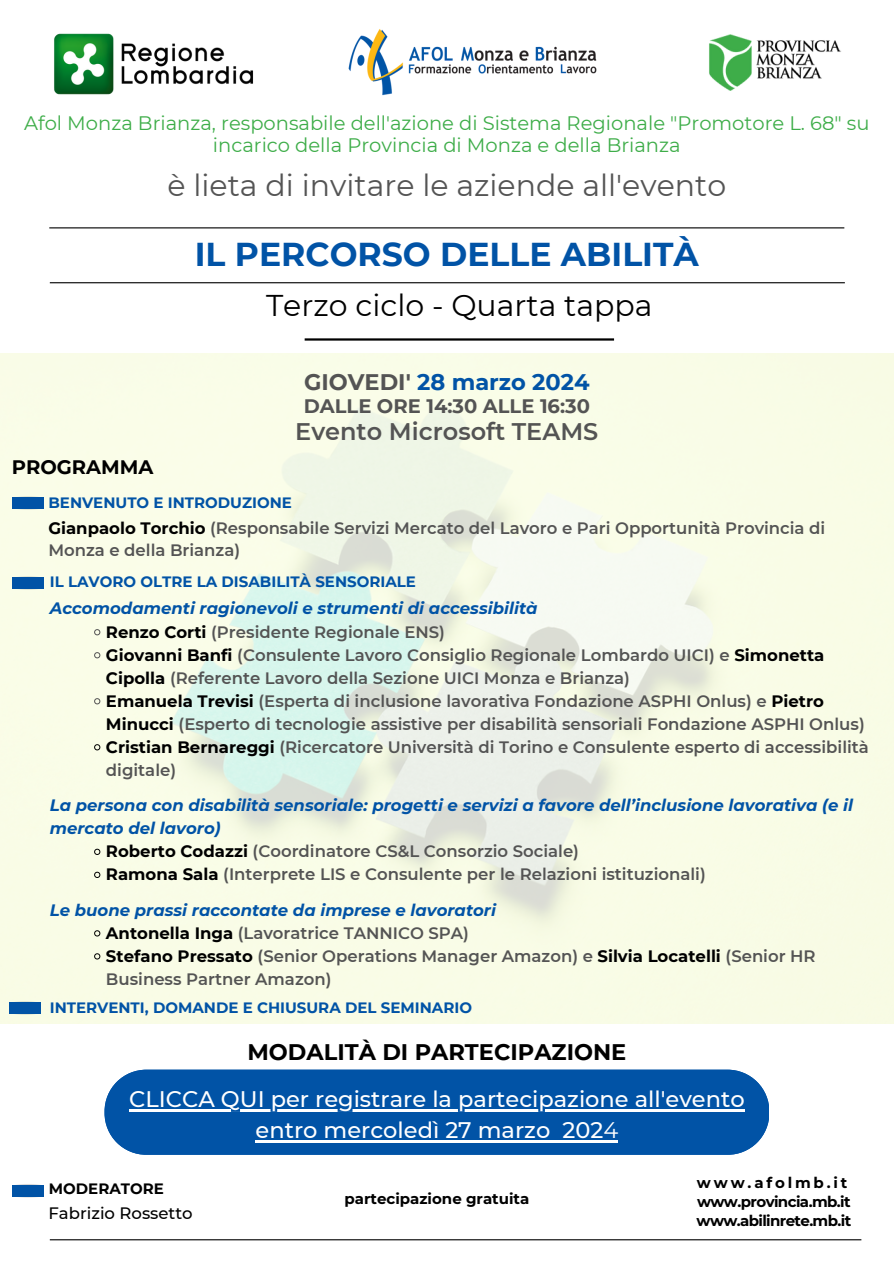
<style>
.page{position:relative;width:894px;height:1264px;background:#fff}
.page>*{position:absolute;margin:0;border:0;box-sizing:border-box;transform-origin:0 0}
.t1{font:700 33px "Montserrat";color:#0153a6}
.t2{font:30px "Montserrat";color:#545454}
.t3{font:30px "Montserrat";color:#000}
.t4{font:600 24px "Montserrat";color:#545454}
.t5{font:500 22.5px/31.5px "Montserrat";color:#fff;text-align:center}
.t6{font:700 22.5px "Montserrat";color:#000}
.t7{font:700 22.5px "Montserrat";color:#0153a6}
.t8{font:19.5px/22.5px "Montserrat";color:#3ead49;text-align:center}
.t9{font:700 19.5px "Montserrat";color:#545454}
.t10{font:700 19.5px "Montserrat";color:#000}
.t11{font:600 16.5px/23px "Montserrat";color:#545454}
.t12{font:italic 700 16.5px/23px "Montserrat";color:#0153a6}
.t13{font:500 16.5px "Montserrat";color:#000}
.t14{font:700 15px "Montserrat";color:#0153a6}
.t15{font:700 15px "Montserrat";letter-spacing:-.04em;color:#000}
.t16{font:700 15px "Montserrat";color:#000}
.t17{font:700 15px "Montserrat";letter-spacing:.19em;color:#000}
.s1{color:#545454}
.s2{font-weight:700;color:#000}
.s3{font-weight:400}
</style>
<div class="page">
<img style="left:0;top:353px;width:893px;height:670px">
<img style="left:348px;top:29px;width:249px;height:67px">
<img style="left:709px;top:34px;width:132px;height:57px">
<img style="left:54px;top:33px;width:200px;height:62px">
<hr style="left:49px;top:227px;width:795px;height:1px;background:#000">
<hr style="left:50px;top:282px;width:794px;height:1px;background:#000">
<hr style="left:304px;top:338px;width:310px;height:2px;background:#000">
<img style="left:11px;top:506px;width:33px;height:5px">
<img style="left:11px;top:494px;width:33px;height:6px">
<div style="left:12px;top:497px;width:31px;height:11px;background:#0153a6"></div>
<img style="left:11px;top:585px;width:33px;height:6px">
<img style="left:11px;top:574px;width:33px;height:6px">
<div style="left:12px;top:577px;width:31px;height:11px;background:#0153a6"></div>
<img style="left:9px;top:1013px;width:32px;height:3px">
<img style="left:9px;top:999px;width:32px;height:3px">
<div style="left:9px;top:1002px;width:32px;height:11px;background:#0153a6"></div>
<img style="left:12px;top:1193px;width:32px;height:5px">
<div style="left:12px;top:1184px;width:31px;height:12px;background:#0153a6"></div>
<hr style="left:50px;top:1239px;width:811px;height:1px;background:#000">
<div style="left:104px;top:1069px;width:664px;height:85px;background:#0153a6"></div>
<hr style="left:129px;top:1109px;width:615px;height:2px;background:#fff">
<hr style="left:255px;top:1140px;width:295px;height:2px;background:#fff">
<svg style="left:550px;top:1140px;width:12px;height:2px"></svg>
<hr style="left:562px;top:1140px;width:41px;height:2px;background:#fff">
<svg style="left:603px;top:1140px;width:15px;height:2px"></svg>
<svg style="left:94px;top:629px;width:6px;height:6px"></svg>
<svg style="left:94px;top:652px;width:6px;height:6px"></svg>
<svg style="left:94px;top:698px;width:6px;height:6px"></svg>
<svg style="left:94px;top:744px;width:6px;height:6px"></svg>
<svg style="left:94px;top:849px;width:6px;height:5px"></svg>
<svg style="left:94px;top:872px;width:6px;height:5px"></svg>
<svg style="left:94px;top:930px;width:6px;height:6px"></svg>
<svg style="left:94px;top:953px;width:6px;height:6px"></svg>
<p class="t8" style="left:24px;top:111px;width:846px">Afol Monza Brianza, responsabile dell'azione di Sistema Regionale "Promotore L. 68" su incarico della Provincia di Monza e della Brianza</p>
<h2 class="t2" style="left:167px;top:167px;width:560px">è lieta di invitare le aziende all'evento</h2>
<h1 class="t1" style="left:195px;top:234px;width:505px">IL PERCORSO DELLE ABILITÀ</h1>
<h2 class="t3" style="left:266px;top:287px;width:388px">Terzo ciclo - Quarta tappa</h2>
<p class="t7" style="left:304px;top:368px;width:287px"><span class="s1">GIOVEDI'</span> 28 marzo 2024</p>
<p class="t9" style="left:303px;top:394px;width:288px">DALLE ORE 14:30 ALLE 16:30</p>
<p class="t4" style="left:295px;top:417px;width:304px">Evento Microsoft TEAMS</p>
<h6 class="t10" style="left:12px;top:455px;width:143px">PROGRAMMA</h6>
<h5 class="t14" style="left:48px;top:493px;width:245px">BENVENUTO E INTRODUZIONE</h5>
<p class="t11" style="left:48px;top:516px;width:778px;line-height:22.5px"><span class="s2">Gianpaolo Torchio</span> (Responsabile Servizi Mercato del Lavoro e Pari Opportunità Provincia di<br>Monza e della Brianza)</p>
<p class="t14" style="left:50px;top:573px;width:367px">IL LAVORO OLTRE LA DISABILITÀ SENSORIALE</p>
<p class="t12" style="left:50px;top:597px;width:489px">Accomodamenti ragionevoli e strumenti di accessibilità</p>
<p class="t11" style="left:106px;top:620px;width:340px"><span class="s2">Renzo Corti</span> (Presidente Regionale ENS)</p>
<p class="t11" style="left:106px;top:643px;width:719px"><span class="s2">Giovanni Banfi</span> (Consulente Lavoro Consiglio Regionale Lombardo UICI) e <span class="s2">Simonetta<br>Cipolla</span> (Referente Lavoro della Sezione UICI Monza e Brianza)</p>
<p class="t11" style="left:106px;top:689px;width:760px"><span class="s2">Emanuela Trevisi</span> (Esperta di inclusione lavorativa Fondazione ASPHI Onlus) e <span class="s2">Pietro<br>Minucci</span> (Esperto di tecnologie assistive per disabilità sensoriali Fondazione ASPHI Onlus)</p>
<p class="t11" style="left:106px;top:735px;width:764px"><span class="s2">Cristian Bernareggi</span> (Ricercatore Università di Torino e Consulente esperto di accessibilità digitale)</p>
<p class="t12" style="left:50px;top:793px;width:804px">La persona con disabilità sensoriale: progetti e servizi a favore dell’inclusione lavorativa (e il mercato del lavoro)</p>
<p class="t11" style="left:106px;top:839px;width:474px"><span class="s2">Roberto Codazzi</span> (Coordinatore CS&amp;L Consorzio Sociale)</p>
<p class="t11" style="left:106px;top:862px;width:601px"><span class="s2">Ramona Sala</span> (Interprete LIS e Consulente per le Relazioni istituzionali)</p>
<p class="t12" style="left:50px;top:898px;width:447px">Le buone prassi raccontate da imprese e lavoratori</p>
<p class="t11" style="left:106px;top:921px;width:364px"><span class="s2">Antonella Inga</span> (Lavoratrice TANNICO SPA)</p>
<p class="t11" style="left:106px;top:944px;width:711px"><span class="s2">Stefano Pressato</span> (Senior Operations Manager Amazon) e <span class="s2">Silvia Locatelli</span> (Senior HR<br>Business Partner Amazon)</p>
<p class="t14" style="left:50px;top:998px;width:423px">INTERVENTI, DOMANDE E CHIUSURA DEL SEMINARIO</p>
<p class="t6" style="left:247px;top:1038px;width:380px">MODALITÀ DI PARTECIPAZIONE</p>
<p class="t5" style="left:129px;top:1082px;width:616px">CLICCA QUI per registrare la partecipazione all'evento entro mercoledì 27 marzo 202<span class="s3">4</span></p>
<p class="t16" style="left:49px;top:1178px;width:116px">MODERATORE</p>
<p class="t13" style="left:48px;top:1202px;width:146px">Fabrizio Rossetto</p>
<h3 class="t16" style="left:344px;top:1189px;width:186px">partecipazione gratuita</h3>
<h4 class="t17" style="left:696px;top:1173px;width:152px">www.afolmb.it</h4>
<p class="t15" style="left:696px;top:1192px;width:155px">www.provincia.mb.it</p>
<p class="t15" style="left:696px;top:1211px;width:156px">www.abilinrete.mb.it</p>
</div>
